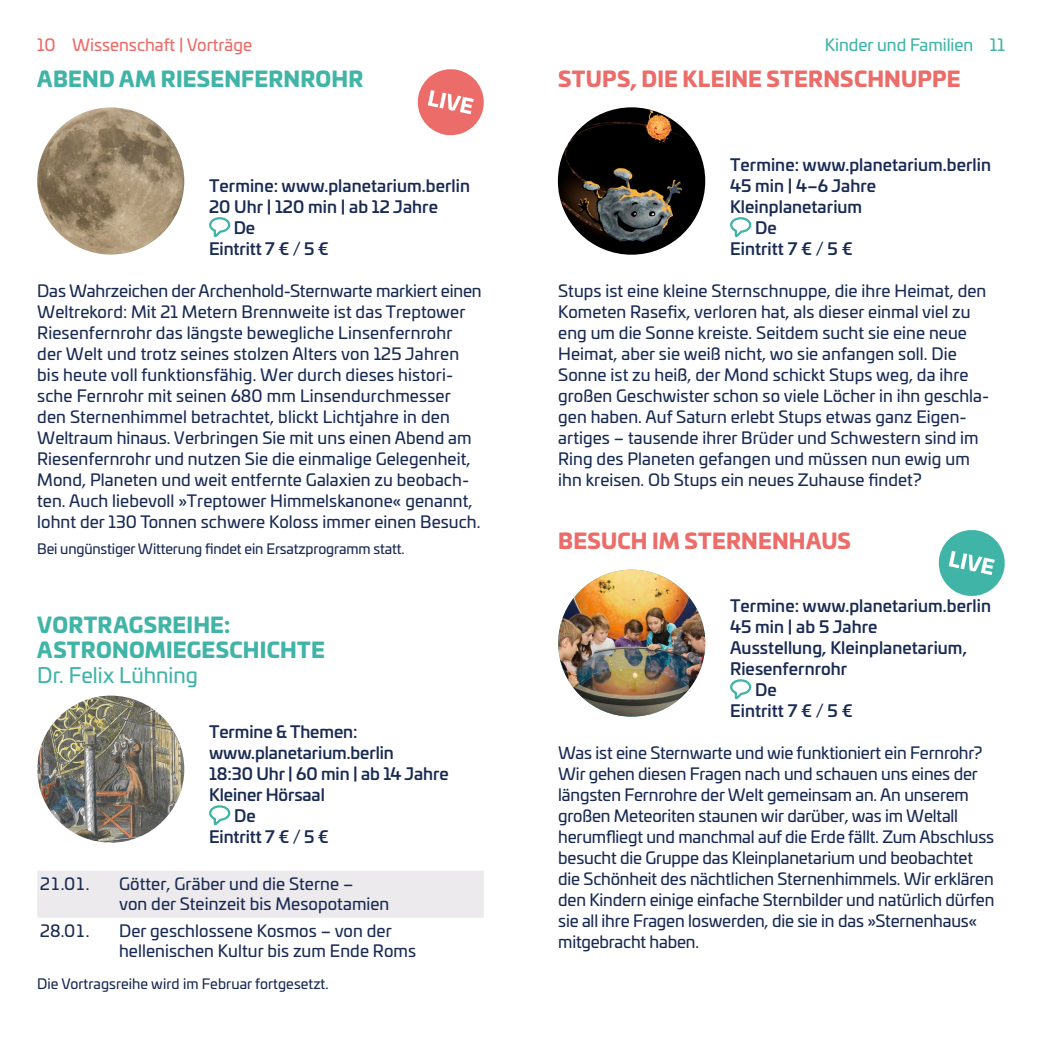
<style>
.page{position:relative;width:1042px;height:1042px;background:#fff}
.page>*{position:absolute;margin:0;border:0;box-sizing:border-box;transform-origin:0 0}
.t1{font:900 21px/25.4px "Univia Pro";letter-spacing:.01em;color:#40b4a7}
.t2{font:900 21px "Univia Pro";letter-spacing:.01em;color:#eb6c68}
.t3{font:21px "Univia Pro";color:#40b4a7}
.t4{font:16.62px/21px "Univia Pro";letter-spacing:.005em;color:#1a2b53}
.t5{font:500 16.62px "Univia Pro";letter-spacing:.005em;color:#1a2b53}
.t6{font:16.62px "Univia Pro";color:#eb6c68}
.t7{font:16.62px "Univia Pro";color:#40b4a7}
.t8{font:14px "Univia Pro";letter-spacing:-.01em;color:#1a2b53}
</style>
<div class="page">
<svg style="left:209px;top:217px;width:22px;height:21px"></svg>
<svg style="left:209px;top:805px;width:22px;height:21px"></svg>
<div style="left:37px;top:871px;width:447px;height:47px;background:#edeaed"></div>
<svg style="left:417px;top:69px;width:67px;height:67px"></svg>
<img style="left:37px;top:107px;width:147px;height:147px;border-radius:73px">
<img style="left:37px;top:695px;width:147px;height:147px;border-radius:73px">
<svg style="left:730px;top:217px;width:22px;height:21px"></svg>
<img style="left:558px;top:107px;width:147px;height:148px;border-radius:74px">
<svg style="left:730px;top:679px;width:22px;height:21px"></svg>
<img style="left:558px;top:569px;width:147px;height:147px;border-radius:73px">
<svg style="left:938px;top:530px;width:67px;height:66px"></svg>
<p class="t6" style="left:37px;top:32px;width:216px">10 Wissenschaft | Vorträge</p>
<p class="t7" style="left:825px;top:32px;width:181px">Kinder und Familien 11</p>
<p class="t1" style="left:37px;top:64px;width:327px">ABEND AM RIESENFERNROHR</p>
<p class="t2" style="left:558px;top:61px;width:404px">STUPS, DIE KLEINE STERNSCHNUPPE</p>
<p class="t5" style="left:209px;top:172px;width:262px">Termine: www.planetarium.berlin</p>
<p class="t5" style="left:209px;top:193px;width:230px">20 Uhr | 120 min | ab 12 Jahre</p>
<p class="t5" style="left:234px;top:214px;width:23px">De</p>
<p class="t5" style="left:209px;top:235px;width:121px">Eintritt 7 € / 5 €</p>
<p class="t4" style="left:37px;top:279px;width:446px">Das Wahrzeichen der Archenhold-Sternwarte markiert einen Weltrekord: Mit 21 Metern Brennweite ist das Treptower Riesenfernrohr das längste bewegliche Linsenfernrohr der Welt und trotz seines stolzen Alters von 125 Jahren bis heute voll funktionsfähig. Wer durch dieses histori&shy;sche Fernrohr mit seinen 680 mm Linsendurchmesser den Sternenhimmel betrachtet, blickt Lichtjahre in den Weltraum hinaus. Verbringen Sie mit uns einen Abend am Riesenfernrohr und nutzen Sie die einmalige Gelegenheit, Mond, Planeten und weit entfernte Galaxien zu beobach&shy;ten. Auch liebevoll »Treptower Himmelskanone« genannt, lohnt der 130 Tonnen schwere Koloss immer einen Besuch.</p>
<p class="t8" style="left:37px;top:539px;width:369px">Bei ungünstiger Witterung findet ein Ersatzprogramm statt.</p>
<p class="t1" style="left:37px;top:610px;width:289px">VORTRAGSREIHE:<br>ASTRONOMIEGESCHICHTE</p>
<p class="t3" style="left:37px;top:660px;width:162px">Dr. Felix Lühning</p>
<p class="t5" style="left:209px;top:718px;width:150px">Termine &amp; Themen:</p>
<p class="t5" style="left:209px;top:739px;width:186px">www.planetarium.berlin</p>
<p class="t5" style="left:209px;top:760px;width:241px">18:30 Uhr | 60 min | ab 14 Jahre</p>
<p class="t5" style="left:209px;top:781px;width:117px">Kleiner Hörsaal</p>
<p class="t5" style="left:234px;top:802px;width:23px">De</p>
<p class="t5" style="left:209px;top:823px;width:121px">Eintritt 7 € / 5 €</p>
<p class="t4" style="left:40px;top:872px;width:51px">21.01.</p>
<p class="t4" style="left:119px;top:872px;width:272px;line-height:19.9px">Götter, Gräber und die Sterne –<br>von der Steinzeit bis Mesopotamien</p>
<p class="t4" style="left:40px;top:919px;width:51px">28.01.</p>
<p class="t4" style="left:119px;top:920px;width:299px;line-height:19.9px">Der geschlossene Kosmos – von der hellenischen Kultur bis zum Ende Roms</p>
<p class="t8" style="left:37px;top:973px;width:293px">Die Vortragsreihe wird im Februar fortgesetzt.</p>
<p class="t5" style="left:730px;top:151px;width:262px">Termine: www.planetarium.berlin</p>
<p class="t5" style="left:730px;top:172px;width:148px">45 min | 4–6 Jahre</p>
<p class="t5" style="left:730px;top:193px;width:134px">Kleinplanetarium</p>
<p class="t5" style="left:755px;top:214px;width:23px">De</p>
<p class="t5" style="left:730px;top:235px;width:124px">Eintritt 7 € / 5 €</p>
<p class="t4" style="left:558px;top:279px;width:433px">Stups ist eine kleine Sternschnuppe, die ihre Heimat, den Kometen Rasefix, verloren hat, als dieser einmal viel zu eng um die Sonne kreiste. Seitdem sucht sie eine neue Heimat, aber sie weiß nicht, wo sie anfangen soll. Die Sonne ist zu heiß, der Mond schickt Stups weg, da ihre großen Geschwister schon so viele Löcher in ihn geschla&shy;gen haben. Auf Saturn erlebt Stups etwas ganz Eigen&shy;artiges – tausende ihrer Brüder und Schwestern sind im Ring des Planeten gefangen und müssen nun ewig um ihn kreisen. Ob Stups ein neues Zuhause findet?</p>
<p class="t2" style="left:558px;top:523px;width:294px">BESUCH IM STERNENHAUS</p>
<p class="t5" style="left:730px;top:592px;width:262px">Termine: www.planetarium.berlin</p>
<p class="t5" style="left:730px;top:613px;width:149px">45 min | ab 5 Jahre</p>
<p class="t5" style="left:730px;top:634px;width:238px">Ausstellung, Kleinplanetarium,</p>
<p class="t5" style="left:730px;top:655px;width:119px">Riesenfernrohr</p>
<p class="t5" style="left:755px;top:676px;width:23px">De</p>
<p class="t5" style="left:730px;top:697px;width:124px">Eintritt 7 € / 5 €</p>
<p class="t4" style="left:558px;top:741px;width:438px">Was ist eine Sternwarte und wie funktioniert ein Fernrohr?<br>Wir gehen diesen Fragen nach und schauen uns eines der längsten Fernrohre der Welt gemeinsam an. An unserem großen Meteoriten staunen wir darüber, was im Weltall herumfliegt und manchmal auf die Erde fällt. Zum Abschluss besucht die Gruppe das Kleinplanetarium und beobachtet die Schönheit des nächtlichen Sternenhimmels. Wir erklären den Kindern einige einfache Sternbilder und natürlich dürfen sie all ihre Fragen loswerden, die sie in das »Sternenhaus« mitgebracht haben.</p>
</div>
